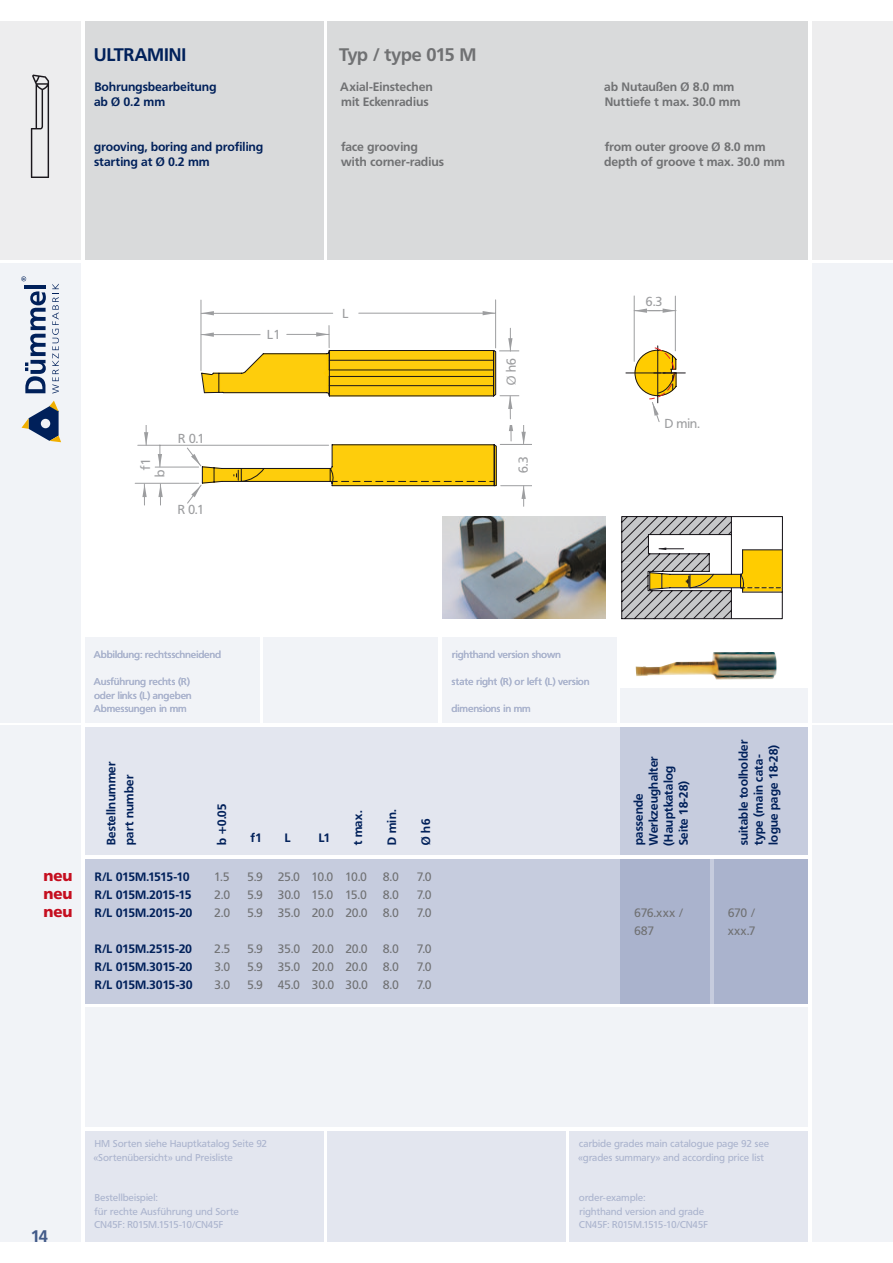
<style>
.page{position:relative;width:893px;height:1263px;background:#fff}
.page>*{position:absolute;margin:0;border:0;box-sizing:border-box;transform-origin:0 0}
.t1{font:18px "Fru Bol";color:#707173}
.t2{font:18px "Fru Bol";letter-spacing:-.005em;color:#00205a}
.t3{font:16.5px "Fru Bol";color:#425a89}
.t4{font:15px/18px "Fru Xtr Bol";letter-spacing:.01em;color:#c50e1f;text-align:justify}
.t5{font:12.9px "Fru Med";color:#9d9ea0}
.t6{font:12px/15px "Fru Bol";letter-spacing:.015em;color:#00205a}
.t7{font:12px/18px "Fru Med";color:#707173;text-align:justify}
.t8{font:12px/15px "Fru Bol";letter-spacing:.02em;color:#707173}
.t9{font:12px/18px "Fru Bol";letter-spacing:-.015em;color:#00205a}
.t10{font:9.75px/13.5px "Fru Med";letter-spacing:.025em;color:#aab3cd}
</style>
<div class="page">
<div style="left:0;top:21px;width:81px;height:238px;background:#ededee"></div>
<div style="left:812px;top:21px;width:81px;height:238px;background:#ededee"></div>
<div style="left:0;top:264px;width:81px;height:459px;background:#f1f3f7"></div>
<div style="left:812px;top:264px;width:81px;height:459px;background:#f1f3f7"></div>
<div style="left:0;top:1148px;width:81px;height:94px;background:#f1f3f7"></div>
<div style="left:812px;top:1148px;width:81px;height:94px;background:#f1f3f7"></div>
<div style="left:0;top:726px;width:81px;height:455px;background:#f1f3f7"></div>
<div style="left:812px;top:726px;width:81px;height:455px;background:#f1f3f7"></div>
<div style="left:85px;top:21px;width:238px;height:238px;background:#d9dadb"></div>
<div style="left:327px;top:21px;width:481px;height:238px;background:#d9dadb"></div>
<img style="left:30px;top:74px;width:20px;height:103px">
<div style="left:85px;top:859px;width:723px;height:144px;background:#c6ccde"></div>
<div style="left:714px;top:859px;width:94px;height:76px;background:#aab3cd"></div>
<div style="left:714px;top:931px;width:94px;height:72px;background:#aab3cd"></div>
<div style="left:621px;top:859px;width:89px;height:76px;background:#aab3cd"></div>
<div style="left:621px;top:931px;width:89px;height:72px;background:#aab3cd"></div>
<div style="left:85px;top:1008px;width:723px;height:119px;background:#f1f3f7"></div>
<svg style="left:22px;top:401px;width:39px;height:41px"></svg>
<svg style="left:25px;top:291px;width:21px;height:102px"></svg>
<hr style="left:24px;top:285px;width:22px;height:4px;background:#00205a">
<svg style="left:21px;top:276px;width:5px;height:5px"></svg>
<svg style="left:52px;top:284px;width:7px;height:110px"></svg>
<div style="left:85px;top:1131px;width:238px;height:111px;background:#e3e6ef"></div>
<div style="left:327px;top:1131px;width:239px;height:111px;background:#e3e6ef"></div>
<div style="left:570px;top:1131px;width:238px;height:111px;background:#e3e6ef"></div>
<div style="left:85px;top:638px;width:174px;height:85px;background:#f1f3f7"></div>
<div style="left:264px;top:638px;width:174px;height:85px;background:#f1f3f7"></div>
<div style="left:442px;top:638px;width:175px;height:85px;background:#f1f3f7"></div>
<div style="left:621px;top:689px;width:187px;height:34px;background:#f1f3f7"></div>
<div style="left:85px;top:727px;width:723px;height:128px;background:#e3e6ef"></div>
<div style="left:621px;top:727px;width:187px;height:128px;background:#c6ccde"></div>
<svg style="left:201px;top:311px;width:13px;height:4px"></svg>
<hr style="left:201px;top:313px;width:132px;height:1px;background:#9d9ea0">
<svg style="left:483px;top:311px;width:12px;height:4px"></svg>
<hr style="left:359px;top:313px;width:137px;height:1px;background:#9d9ea0">
<hr style="left:495px;top:300px;width:1px;height:48px;background:#9d9ea0">
<hr style="left:200px;top:300px;width:1px;height:70px;background:#9d9ea0">
<hr style="left:328px;top:326px;width:2px;height:22px;background:#9d9ea0">
<svg style="left:621px;top:516px;width:162px;height:104px"></svg>
<img style="left:442px;top:516px;width:163px;height:102px">
<img style="left:636px;top:652px;width:141px;height:28px">
<svg style="left:135px;top:328px;width:396px;height:179px"></svg>
<hr style="left:500px;top:444px;width:31px;height:1px;background:#9d9ea0">
<svg style="left:625px;top:295px;width:61px;height:127px"></svg>
<h1 class="t2" style="left:95px;top:43px;width:93px">ULTRAMINI</h1>
<p class="t6" style="left:94px;top:79px;width:124px">Bohrungsbearbeitung ab Ø 0.2 mm</p>
<p class="t6" style="left:94px;top:139px;width:171px">grooving, boring and profiling starting at Ø 0.2 mm</p>
<h3 class="t5" style="left:138px;top:470px;width:13px;rotate:-90deg">f1</h3>
<h3 class="t5" style="left:152px;top:477px;width:9px;rotate:-90deg">b</h3>
<h3 class="t5" style="left:178px;top:430px;width:28px">R 0.1</h3>
<h3 class="t5" style="left:178px;top:502px;width:28px">R 0.1</h3>
<h3 class="t5" style="left:267px;top:327px;width:15px">L1</h3>
<h1 class="t1" style="left:340px;top:43px;width:138px">Typ / type 015 M</h1>
<p class="t8" style="left:341px;top:79px;width:94px">Axial-Einstechen mit Eckenradius</p>
<p class="t8" style="left:341px;top:139px;width:104px">face grooving with corner-radius</p>
<h3 class="t5" style="left:342px;top:306px;width:8px">L</h3>
<h3 class="t5" style="left:504px;top:385px;width:28px;rotate:-90deg">Ø h6</h3>
<h3 class="t5" style="left:515px;top:473px;width:40px;rotate:-90deg">6.3 6.3</h3>
<p class="t8" style="left:605px;top:79px;width:137px">ab Nutaußen Ø 8.0 mm<br>Nuttiefe t max. 30.0 mm</p>
<p class="t8" style="left:604px;top:139px;width:182px">from outer groove Ø 8.0 mm depth of groove t max. 30.0 mm</p>
<h3 class="t5" style="left:646px;top:294px;width:18px">6.3</h3>
<h3 class="t5" style="left:665px;top:416px;width:37px">D min.</h3>
<h3 class="t4" style="left:44px;top:867px;width:30px">neu neu neu</h3>
<p class="t10" style="left:94px;top:648px;width:128px">Abbildung: rechtsschneidend</p>
<p class="t10" style="left:94px;top:675px;width:99px">Ausführung rechts (R) oder links (L) angeben<br>Abmessungen in mm</p>
<h3 class="t5" style="left:167px;top:682px;width:28px">R 0.1</h3>
<p class="t6" style="left:102px;top:845px;width:85px;line-height:18px;rotate:-90deg">Bestellnummer part number</p>
<p class="t9" style="left:95px;top:868px;width:99px">R/L 015M.1515-10<br>R/L 015M.2015-15<br>R/L 015M.2015-20</p>
<p class="t6" style="left:95px;top:940px;width:100px;line-height:18px;text-align:justify">R/L 015M.2515-20<br>R/L 015M.3015-20<br>R/L 015M.3015-30</p>
<p class="t6" style="left:214px;top:845px;width:43px;rotate:-90deg">b +0.05</p>
<p class="t6" style="left:350px;top:845px;width:36px;rotate:-90deg">t max.</p>
<p class="t6" style="left:384px;top:845px;width:37px;rotate:-90deg">D min.</p>
<p class="t6" style="left:251px;top:830px;width:13px">f1</p>
<p class="t6" style="left:285px;top:830px;width:7px">L</p>
<p class="t6" style="left:319px;top:830px;width:13px">L1</p>
<p class="t7" style="left:214px;top:868px;width:17px">1.5<br>2.0<br>2.0</p>
<p class="t7" style="left:215px;top:940px;width:17px">2.5<br>3.0<br>3.0</p>
<p class="t7" style="left:247px;top:868px;width:17px">5.9<br>5.9<br>5.9</p>
<p class="t7" style="left:247px;top:940px;width:17px">5.9<br>5.9<br>5.9</p>
<p class="t7" style="left:278px;top:868px;width:24px">25.0<br>30.0<br>35.0</p>
<p class="t7" style="left:278px;top:940px;width:23px">35.0<br>35.0<br>45.0</p>
<p class="t7" style="left:312px;top:868px;width:24px">10.0<br>15.0<br>20.0</p>
<p class="t7" style="left:312px;top:940px;width:24px">20.0<br>20.0<br>30.0</p>
<p class="t7" style="left:345px;top:868px;width:24px">10.0<br>15.0<br>20.0</p>
<p class="t7" style="left:346px;top:940px;width:24px">20.0<br>20.0<br>30.0</p>
<p class="t7" style="left:383px;top:868px;width:17px">8.0<br>8.0<br>8.0</p>
<p class="t7" style="left:383px;top:940px;width:17px">8.0<br>8.0<br>8.0</p>
<p class="t6" style="left:418px;top:845px;width:28px;rotate:-90deg">Ø h6</p>
<p class="t7" style="left:417px;top:868px;width:16px">7.0<br>7.0<br>7.0</p>
<p class="t7" style="left:417px;top:940px;width:16px">7.0<br>7.0<br>7.0</p>
<p class="t10" style="left:452px;top:648px;width:110px">righthand version shown</p>
<p class="t10" style="left:452px;top:675px;width:139px">state right (R) or left (L) version</p>
<p class="t10" style="left:452px;top:702px;width:81px">dimensions in mm</p>
<p class="t6" style="left:631px;top:845px;width:91px;rotate:-90deg">passende<br>Werkzeughalter (Hauptkatalog<br>Seite 18-28)</p>
<p class="t7" style="left:635px;top:904px;width:50px">676.xxx /<br>687</p>
<p class="t6" style="left:736px;top:845px;width:107px;rotate:-90deg">suitable toolholder type (main cata-</p>
<p class="t6" style="left:766px;top:845px;width:102px;rotate:-90deg">logue page 18-28)</p>
<p class="t7" style="left:728px;top:904px;width:29px">670 / xxx.7</p>
<h2 class="t3" style="left:31px;top:1226px;width:19px">14</h2>
<p class="t10" style="left:94px;top:1137px;width:175px">HM Sorten siehe Hauptkatalog Seite 92 «Sortenübersicht» und Preisliste</p>
<p class="t10" style="left:95px;top:1191px;width:146px">Bestellbeispiel:<br>für rechte Ausführung und Sorte<br>CN45F: R015M.1515-10/CN45F</p>
<p class="t10" style="left:578px;top:1137px;width:192px">carbide grades main catalogue page 92 see «grades summary» and according price list</p>
<p class="t10" style="left:579px;top:1191px;width:130px">order-example:<br>righthand version and grade<br>CN45F: R015M.1515-10/CN45F</p>
</div>
